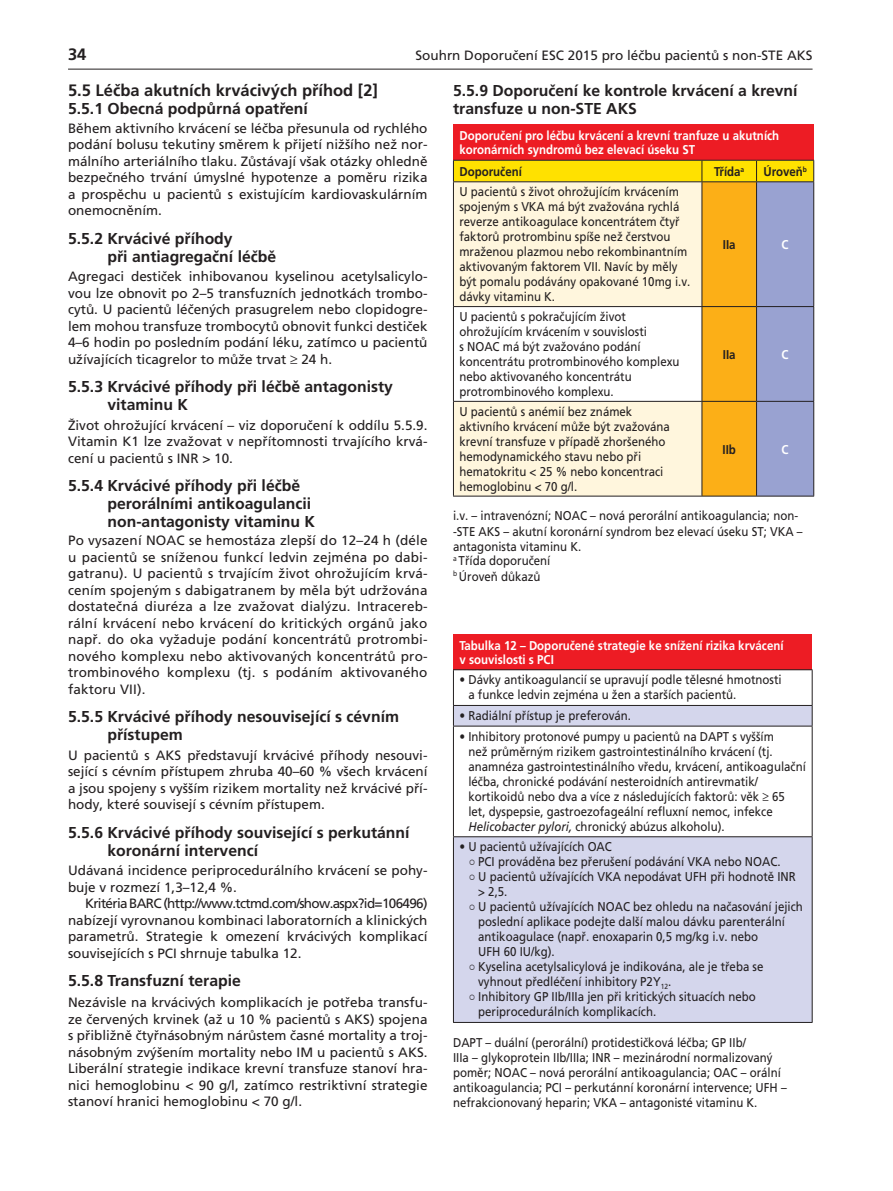
<style>
.page{position:relative;width:893px;height:1191px;background:#fff}
.page>*{position:absolute;margin:0;border:0;box-sizing:border-box;transform-origin:0 0}
.t1{font:700 16.5px "Frutiger CE";color:#231f20}
.t2{font:700 15.75px/18px "Frutiger CE";color:#231f20}
.t3{font:13.5px/16.5px "Frutiger CE";color:#231f20;text-align:justify}
.t4{font:12.75px/15px "Frutiger CE";color:#231f20;scale:.9 1}
.t5{font:700 12.75px/14.2px "Frutiger CE";color:#fff;scale:.9 1}
.t6{font:700 12.75px "Frutiger CE";color:#231f20;scale:.9 1}
.s1{font-style:italic}
</style>
<div class="page">
<hr style="left:68px;top:69px;width:744px;height:1px;background:#231f20">
<div style="left:453px;top:634px;width:359px;height:36px;background:#ed1c24"></div>
<svg style="left:454px;top:706px;width:357px;height:316px;fill:#d4d6ec"></svg>
<hr style="left:453px;top:669px;width:359px;height:1px;background:#231f20">
<hr style="left:453px;top:670px;width:1px;height:35px;background:#231f20">
<hr style="left:811px;top:670px;width:1px;height:35px;background:#231f20">
<hr style="left:453px;top:705px;width:359px;height:1px;background:#231f20">
<svg style="left:453px;top:706px;width:1px;height:20px"></svg>
<svg style="left:811px;top:706px;width:1px;height:20px"></svg>
<hr style="left:453px;top:726px;width:359px;height:1px;background:#231f20">
<hr style="left:453px;top:726px;width:1px;height:110px;background:#231f20">
<hr style="left:811px;top:726px;width:1px;height:110px;background:#231f20">
<hr style="left:453px;top:836px;width:359px;height:1px;background:#231f20">
<hr style="left:453px;top:837px;width:1px;height:185px;background:#231f20">
<hr style="left:811px;top:837px;width:1px;height:185px;background:#231f20">
<hr style="left:453px;top:1022px;width:359px;height:1px;background:#231f20">
<div style="left:453px;top:124px;width:360px;height:36px;background:#ed1c24"></div>
<svg style="left:453px;top:160px;width:361px;height:336px"></svg>
<hr style="left:453px;top:181px;width:249px;height:1px;background:#231f20">
<hr style="left:453px;top:182px;width:1px;height:124px;background:#231f20">
<hr style="left:702px;top:181px;width:54px;height:1px;background:#231f20">
<hr style="left:701px;top:182px;width:1px;height:124px;background:#231f20">
<hr style="left:756px;top:181px;width:58px;height:1px;background:#231f20">
<hr style="left:756px;top:182px;width:1px;height:124px;background:#231f20">
<hr style="left:813px;top:182px;width:1px;height:124px;background:#231f20">
<hr style="left:453px;top:306px;width:249px;height:1px;background:#231f20">
<hr style="left:453px;top:307px;width:1px;height:94px;background:#231f20">
<hr style="left:702px;top:306px;width:54px;height:1px;background:#231f20">
<hr style="left:701px;top:307px;width:1px;height:94px;background:#231f20">
<hr style="left:756px;top:306px;width:58px;height:1px;background:#231f20">
<hr style="left:756px;top:307px;width:1px;height:94px;background:#231f20">
<hr style="left:813px;top:307px;width:1px;height:94px;background:#231f20">
<hr style="left:453px;top:401px;width:249px;height:1px;background:#231f20">
<hr style="left:453px;top:402px;width:1px;height:94px;background:#231f20">
<hr style="left:702px;top:401px;width:54px;height:1px;background:#231f20">
<hr style="left:701px;top:402px;width:1px;height:94px;background:#231f20">
<hr style="left:756px;top:401px;width:58px;height:1px;background:#231f20">
<hr style="left:756px;top:402px;width:1px;height:94px;background:#231f20">
<hr style="left:813px;top:402px;width:1px;height:94px;background:#231f20">
<hr style="left:453px;top:496px;width:361px;height:1px;background:#231f20">
<svg style="left:469px;top:859px;width:5px;height:6px"></svg>
<svg style="left:469px;top:874px;width:5px;height:6px"></svg>
<svg style="left:469px;top:904px;width:5px;height:6px"></svg>
<svg style="left:469px;top:964px;width:5px;height:6px"></svg>
<svg style="left:469px;top:994px;width:5px;height:6px"></svg>
<p class="t1" style="left:68px;top:48px;width:20px">34</p>
<p class="t3" style="left:415px;top:49px;width:398px">Souhrn Doporučení ESC 2015 pro léčbu pacientů s non-STE AKS</p>
<p class="t1" style="left:68px;top:83px;width:311px">5.5 Léčba akutních krvácivých příhod [2]</p>
<p class="t2" style="left:68px;top:100px;width:241px">5.5.1 Obecná podpůrná opatření</p>
<p class="t3" style="left:68px;top:121px;width:361px">Během aktivního krvácení se léčba přesunula od rychlého podání bolusu tekutiny směrem k přijetí nižšího než nor&shy;málního arteriálního tlaku. Zůstávají však otázky ohledně bezpečného trvání úmyslné hypotenze a poměru rizika a prospěchu u pacientů s existujícím kardiovaskulárním onemocněním.</p>
<p class="t2" style="left:107px;top:230px;width:170px;text-indent:-39px">5.5.2 Krvácivé příhody<br>při antiagregační léčbě</p>
<p class="t3" style="left:68px;top:270px;width:361px">Agregaci destiček inhibovanou kyselinou acetylsalicylo&shy;vou lze obnovit po 2–5 transfuzních jednotkách trombo&shy;cytů. U pacientů léčených prasugrelem nebo clopidogre&shy;lem mohou transfuze trombocytů obnovit funkci destiček 4–6 hodin po posledním podání léku, zatímco u pacientů užívajících ticagrelor to může trvat ≥ 24 h.</p>
<p class="t2" style="left:107px;top:379px;width:287px;text-indent:-39px">5.5.3 Krvácivé příhody při léčbě antagonisty vitaminu K</p>
<p class="t3" style="left:68px;top:418px;width:361px">Život ohrožující krvácení – viz doporučení k oddílu 5.5.9.<br>Vitamin K1 lze zvažovat v nepřítomnosti trvajícího krvá&shy;cení u pacientů s INR &gt; 10.</p>
<p class="t2" style="left:107px;top:478px;width:209px;text-indent:-39px">5.5.4 Krvácivé příhody při léčbě perorálními antikoagulancii non-antagonisty vitaminu K</p>
<p class="t3" style="left:68px;top:534px;width:361px">Po vysazení NOAC se hemostáza zlepší do 12–24 h (déle u pacientů se sníženou funkcí ledvin zejména po dabi&shy;gatranu). U pacientů s trvajícím život ohrožujícím krvá&shy;cením spojeným s dabigatranem by měla být udržována dostatečná diuréza a lze zvažovat dialýzu. Intracereb&shy;rální krvácení nebo krvácení do kritických orgánů jako např. do oka vyžaduje podání koncentrátů protrombi&shy;nového komplexu nebo aktivovaných koncentrátů pro&shy;trombinového komplexu (tj. s podáním aktivovaného faktoru VII).</p>
<p class="t2" style="left:107px;top:709px;width:293px;text-indent:-39px">5.5.5 Krvácivé příhody nesouvisející s cévním přístupem</p>
<p class="t3" style="left:68px;top:748px;width:361px">U pacientů s AKS představují krvácivé příhody nesouvi&shy;sející s cévním přístupem zhruba 40–60 % všech krvácení a jsou spojeny s vyšším rizikem mortality než krvácivé pří&shy;hody, které souvisejí s cévním přístupem.</p>
<p class="t2" style="left:107px;top:824px;width:303px;text-indent:-39px">5.5.6 Krvácivé příhody související s perkutánní koronární intervencí</p>
<p class="t3" style="left:68px;top:864px;width:361px">Udávaná incidence periprocedurálního krvácení se pohy&shy;buje v rozmezí 1,3–12,4 %.</p>
<p class="t3" style="left:68px;top:897px;width:361px;text-indent:17px">Kritéria BARC (http://www.tctmd.com/show.aspx?id=106496) nabízejí vyrovnanou kombinaci laboratorních a klinických parametrů. Strategie k omezení krvácivých komplikací souvisejících s PCI shrnuje tabulka 12.</p>
<p class="t2" style="left:68px;top:973px;width:174px">5.5.8 Transfuzní terapie</p>
<p class="t3" style="left:68px;top:996px;width:361px">Nezávisle na krvácivých komplikacích je potřeba transfu&shy;ze červených krvinek (až u 10 % pacientů s AKS) spojena s přibližně čtyřnásobným nárůstem časné mortality a troj&shy;násobným zvýšením mortality nebo IM u pacientů s AKS.<br>Liberální strategie indikace krevní transfuze stanoví hra&shy;nici hemoglobinu &lt; 90 g/l, zatímco restriktivní strategie stanoví hranici hemoglobinu &lt; 70 g/l.</p>
<p class="t2" style="left:453px;top:82px;width:346px">5.5.9 Doporučení ke kontrole krvácení a krevní transfuze u non-STE AKS</p>
<p class="t5" style="left:459px;top:129px;width:357px">Doporučení pro léčbu krvácení a krevní tranfuze u akutních koronárních syndromů bez elevací úseku ST</p>
<p class="t6" style="left:459px;top:166px;width:71px">Doporučení</p>
<p class="t6" style="left:714px;top:166px;width:35px">Třída<sup>a</sup></p>
<p class="t6" style="left:763px;top:166px;width:50px">Úroveň<sup>b</sup></p>
<p class="t4" style="left:459px;top:186px;width:258px">U pacientů s život ohrožujícím krvácením spojeným s VKA má být zvažována rychlá reverze antikoagulace koncentrátem čtyř faktorů protrombinu spíše než čerstvou mraženou plazmou nebo rekombinantním aktivovaným faktorem VII. Navíc by měly být pomalu podávány opakované 10mg i.v. dávky vitaminu K.</p>
<p class="t6" style="left:722px;top:239px;width:16px">IIa</p>
<p class="t5" style="left:781px;top:238px;width:9px">C</p>
<p class="t4" style="left:459px;top:310px;width:246px">U pacientů s pokračujícím život ohrožujícím krvácením v souvislosti<br>s NOAC má být zvažováno podání koncentrátu protrombinového komplexu nebo aktivovaného koncentrátu protrombinového komplexu.</p>
<p class="t4" style="left:459px;top:405px;width:235px">U pacientů s anémií bez známek aktivního krvácení může být zvažována krevní transfuze v případě zhoršeného hemodynamického stavu nebo při hematokritu &lt; 25 % nebo koncentraci hemoglobinu &lt; 70 g/l.</p>
<p class="t6" style="left:722px;top:349px;width:16px">IIa</p>
<p class="t5" style="left:781px;top:348px;width:9px">C</p>
<p class="t6" style="left:722px;top:444px;width:16px">IIb</p>
<p class="t5" style="left:781px;top:443px;width:9px">C</p>
<p class="t4" style="left:453px;top:510px;width:390px">i.v. – intravenózní; NOAC – nová perorální antikoagulancia; non--STE AKS – akutní koronární syndrom bez elevací úseku ST; VKA – antagonista vitaminu K.<br><sup>a</sup> Třída doporučení<br><sup>b</sup> Úroveň důkazů</p>
<p class="t5" style="left:459px;top:639px;width:361px">Tabulka 12 – Doporučené strategie ke snížení rizika krvácení v souvislosti s PCI</p>
<p class="t4" style="left:468px;top:674px;width:349px;text-indent:-9px">• Dávky antikoagulancií se upravují podle tělesné hmotnosti a funkce ledvin zejména u žen a starších pacientů.</p>
<p class="t4" style="left:459px;top:709px;width:192px">• Radiální přístup je preferován.</p>
<p class="t4" style="left:468px;top:730px;width:376px;text-indent:-9px">• Inhibitory protonové pumpy u pacientů na DAPT s vyšším<br>než průměrným rizikem gastrointestinálního krvácení (tj. anamnéza gastrointestinálního vředu, krvácení, antikoagulační léčba, chronické podávání nesteroidních antirevmatik/ kortikoidů nebo dva a více z následujících faktorů: věk ≥ 65<br>let, dyspepsie, gastroezofageální refluxní nemoc, infekce <span class="s1">Helicobacter pylori,</span> chronický abúzus alkoholu).</p>
<p class="t4" style="left:478px;top:841px;width:362px;text-indent:-19px">• U pacientů užívajících OAC<br>PCI prováděna bez přerušení podávání VKA nebo NOAC.<br>U pacientů užívajících VKA nepodávat UFH při hodnotě INR &gt; 2,5.<br>U pacientů užívajících NOAC bez ohledu na načasování jejich poslední aplikace podejte další malou dávku parenterální antikoagulace (např. enoxaparin 0,5 mg/kg i.v. nebo<br>UFH 60 IU/kg).<br>Kyselina acetylsalicylová je indikována, ale je třeba se vyhnout předléčení inhibitory P2Y<sub>12</sub>.<br>Inhibitory GP IIb/IIIa jen při kritických situacích nebo periprocedurálních komplikacích.</p>
<p class="t4" style="left:453px;top:1036px;width:372px">DAPT – duální (perorální) protidestičková léčba; GP IIb/<br>IIIa – glykoprotein IIb/IIIa; INR – mezinárodní normalizovaný poměr; NOAC – nová perorální antikoagulancia; OAC – orální antikoagulancia; PCI – perkutánní koronární intervence; UFH – nefrakcionovaný heparin; VKA – antagonisté vitaminu K.</p>
</div>
